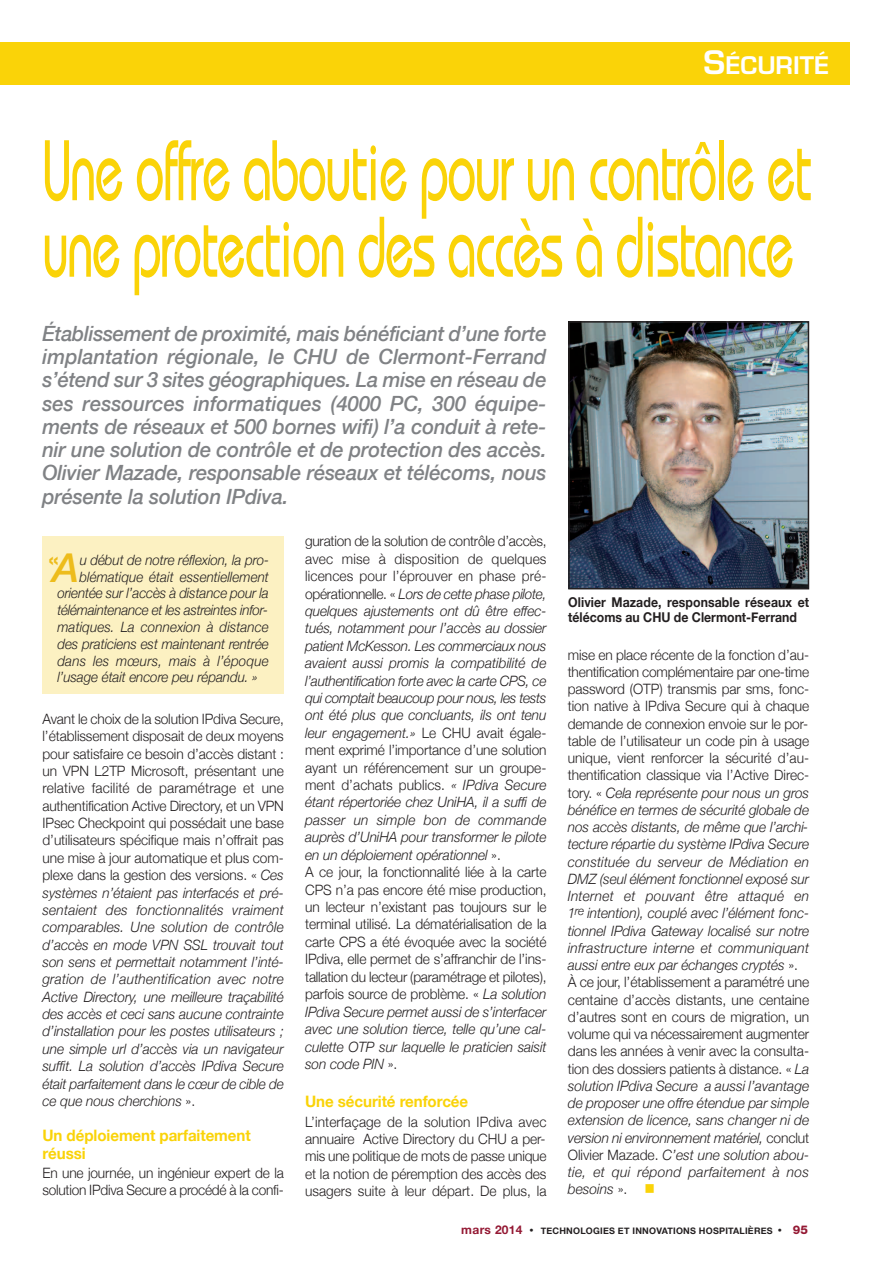
<style>
.page{position:relative;width:893px;height:1263px;background:#fff}
.page>*{position:absolute;margin:0;border:0;box-sizing:border-box;transform-origin:0 0}
.t1{font:500 85.65px/76.5px "Bauhaus";letter-spacing:-.025em;color:#fad308;scale:.61 1}
.t2{font:italic 500 39.75px "Helvetica Neue";color:#edbc1c}
.t3{font:600 23.7px "Eurostile";color:#fff}
.t4{font:700 22.5px "Helvetica Neue";color:#edbc1c}
.t5{font:italic 500 21px/23.2px "Helvetica Neue";letter-spacing:-.01em;color:#808285;text-align:justify;scale:.96 1}
.t6{font:700 15.75px/17.5px "Helvetica Neue";letter-spacing:-.005em;color:#fad308;scale:.96 1}
.t7{font:italic 300 14.25px/17.4px "Helvetica Neue";letter-spacing:-.005em;color:#231f20;scale:.96 1}
.t8{font:300 14.25px/17.2px "Helvetica Neue";letter-spacing:-.005em;color:#231f20;scale:.96 1}
.t9{font:italic 300 14.25px "Helvetica Neue";letter-spacing:-.005em;color:#231f20;scale:.94 1}
.t10{font:italic 300 14.25px "Helvetica Neue";letter-spacing:.015em;color:#231f20;scale:.94 1}
.t11{font:700 13.5px/15px "Helvetica Neue";letter-spacing:.005em;color:#231f20;scale:.91 1}
.t12{font:700 9px "Helvetica Neue";letter-spacing:.025em;color:#231f20}
.s1{font-size:31.5px}
.s2{font-style:normal}
.s3{color:#fad308}
.s4{font-size:12px;color:#941934}
.s5{font-size:13.5px}
.s6{font-weight:800;font-size:12px;color:#941934}
</style>
<div class="page">
<div style="left:43px;top:536px;width:241px;height:157px;background:#fcf1c2"></div>
<img style="left:571px;top:324px;width:235px;height:262px">
<div style="left:568px;top:321px;width:241px;height:268px;border:2px solid #231f20"></div>
<div style="left:0;top:43px;width:850px;height:42px;background:#fad308"></div>
<h3 class="t3" style="left:704px;top:57px;width:127px"><span class="s1">S</span>ÉCURITÉ</h3>
<h1 class="t1" style="left:43px;top:141px;width:1262px">Une offre aboutie pour un contrôle et une protection des accès à distance</h1>
<p class="t5" style="left:43px;top:321px;width:527px">Établissement de proximité, mais bénéficiant d’une forte implantation régionale, le CHU de Clermont-Ferrand s’étend sur 3 sites géographiques. La mise en réseau de ses ressources informatiques (4000 PC, 300 équipe&shy;ments de réseaux et 500 bornes wifi) l’a conduit à rete&shy;nir une solution de contrôle et de protection des accès.<br>Olivier Mazade, responsable réseaux et télécoms, nous présente la solution IPdiva.</p>
<h2 class="t2" style="left:52px;top:543px;width:29px">A</h2>
<p class="t9" style="left:80px;top:551px;width:203px">u début de notre réflexion, la pro-</p>
<h3 class="t4" style="left:49px;top:551px;width:12px">«</h3>
<p class="t9" style="left:79px;top:568px;width:203px">blématique était essentiellement</p>
<p class="t9" style="left:57px;top:585px;width:226px">orientée sur l’accès à distance pour la</p>
<p class="t9" style="left:57px;top:602px;width:226px">télémaintenance et les astreintes infor-</p>
<p class="t9" style="left:57px;top:618px;width:226px">matiques. La connexion à distance</p>
<p class="t9" style="left:57px;top:635px;width:226px">des praticiens est maintenant rentrée</p>
<p class="t10" style="left:57px;top:652px;width:226px">dans les mœurs, mais à l’époque</p>
<p class="t9" style="left:57px;top:669px;width:215px">l’usage était encore peu répandu. »</p>
<p class="t7" style="left:42px;top:710px;width:253px;text-align:justify"><span class="s2">Avant le choix de la solution IPdiva Secure, l’établissement disposait de deux moyens pour satisfaire ce besoin d’accès distant : un VPN L2TP Microsoft, présentant une relative facilité de paramétrage et une authentification Active Directory, et un VPN IPsec Checkpoint qui possédait une base d’utilisateurs spécifique mais n’offrait pas une mise à jour automatique et plus com&shy;plexe dans la gestion des versions. «</span> Ces systèmes n’étaient pas interfacés et pré&shy;sentaient des fonctionnalités vraiment comparables. Une solution de contrôle d’accès en mode VPN SSL trouvait tout son sens et permettait notamment l’inté&shy;gration de l’authentification avec notre Active Directory, une meilleure traçabilité des accès et ceci sans aucune contrainte d’installation pour les postes utilisateurs ; une simple url d’accès via un navigateur suffit. La solution d’accès IPdiva Secure était parfaitement dans le cœur de cible de ce que nous cherchions <span class="s2">».</span></p>
<p class="t6" style="left:43px;top:1126px;width:218px">Un déploiement parfaitement réussi</p>
<p class="t8" style="left:43px;top:1164px;width:253px">En une journée, un ingénieur expert de la solution IPdiva Secure a procédé à la confi-</p>
<p class="t7" style="left:305px;top:532px;width:253px"><span class="s2">guration de la solution de contrôle d’accès, avec mise à disposition de quelques licences pour l’éprouver en phase pré&shy;opérationnelle. «</span> Lors de cette phase pilote, quelques ajustements ont dû être effec&shy;tués, notamment pour l’accès au dossier patient McKesson. Les commerciaux nous avaient aussi promis la compatibilité de l’authentification forte avec la carte CPS, ce qui comptait beaucoup pour nous, les tests ont été plus que concluants, ils ont tenu leur engagement.» <span class="s2">Le CHU avait égale&shy;ment exprimé l’importance d’une solution ayant un référencement sur un groupe&shy;ment d’achats publics.</span> « IPdiva Secure étant répertoriée chez UniHA, il a suffi de passer un simple bon de commande auprès d’UniHA pour transformer le pilote en un déploiement opérationnel <span class="s2">».<br>A ce jour, la fonctionnalité liée à la carte CPS n’a pas encore été mise production, un lecteur n’existant pas toujours sur le terminal utilisé. La dématérialisation de la carte CPS a été évoquée avec la société IPdiva, elle permet de s’affranchir de l’ins&shy;tallation du lecteur (paramétrage et pilotes), parfois source de problème. «</span> La solution IPdiva Secure permet aussi de s’interfacer avec une solution tierce, telle qu’une cal&shy;culette OTP sur laquelle le praticien saisit son code PIN <span class="s2">».</span></p>
<p class="t6" style="left:305px;top:1092px;width:171px">Une sécurité renforcée</p>
<p class="t8" style="left:305px;top:1113px;width:253px;text-align:justify">L’interfaçage de la solution IPdiva avec annuaire Active Directory du CHU a per&shy;mis une politique de mots de passe unique et la notion de péremption des accès des usagers suite à leur départ. De plus, la</p>
<p class="t11" style="left:568px;top:594px;width:266px">Olivier Mazade, responsable réseaux et télécoms au CHU de Clermont-Ferrand</p>
<p class="t7" style="left:568px;top:646px;width:253px"><span class="s2">mise en place récente de la fonction d’au&shy;thentification complémentaire par one-time password (OTP) transmis par sms, fonc&shy;tion native à IPdiva Secure qui à chaque demande de connexion envoie sur le por&shy;table de l’utilisateur un code pin à usage unique, vient renforcer la sécurité d’au&shy;thentification classique via l’Active Direc&shy;tory. «</span> Cela représente pour nous un gros bénéfice en termes de sécurité globale de nos accès distants, de même que l’archi&shy;tecture répartie du système IPdiva Secure constituée du serveur de Médiation en DMZ (seul élément fonctionnel exposé sur Internet et pouvant être attaqué en 1<sup>re</sup> intention), couplé avec l’élément fonc&shy;tionnel IPdiva Gateway localisé sur notre infrastructure interne et communiquant aussi entre eux par échanges cryptés <span class="s2">».<br>À ce jour, l’établissement a paramétré une centaine d’accès distants, une centaine d’autres sont en cours de migration, un volume qui va nécessairement augmenter dans les années à venir avec la consulta&shy;tion des dossiers patients à distance. «</span> La solution IPdiva Secure a aussi l’avantage de proposer une offre étendue par simple extension de licence, sans changer ni de version ni environnement matériel, <span class="s2">conclut Olivier Mazade.</span> C’est une solution abou&shy;tie, et qui répond parfaitement à nos besoins <span class="s2">».</span> <span class="s3">■</span></p>
<p class="t12" style="left:461px;top:1225px;width:348px"><span class="s4">mars 2014</span> <span class="s5">•</span> TECHNOLOGIES ET INNOVATIONS HOSPITALIÈRES <span class="s5">•</span> <span class="s6">95</span></p>
</div>
